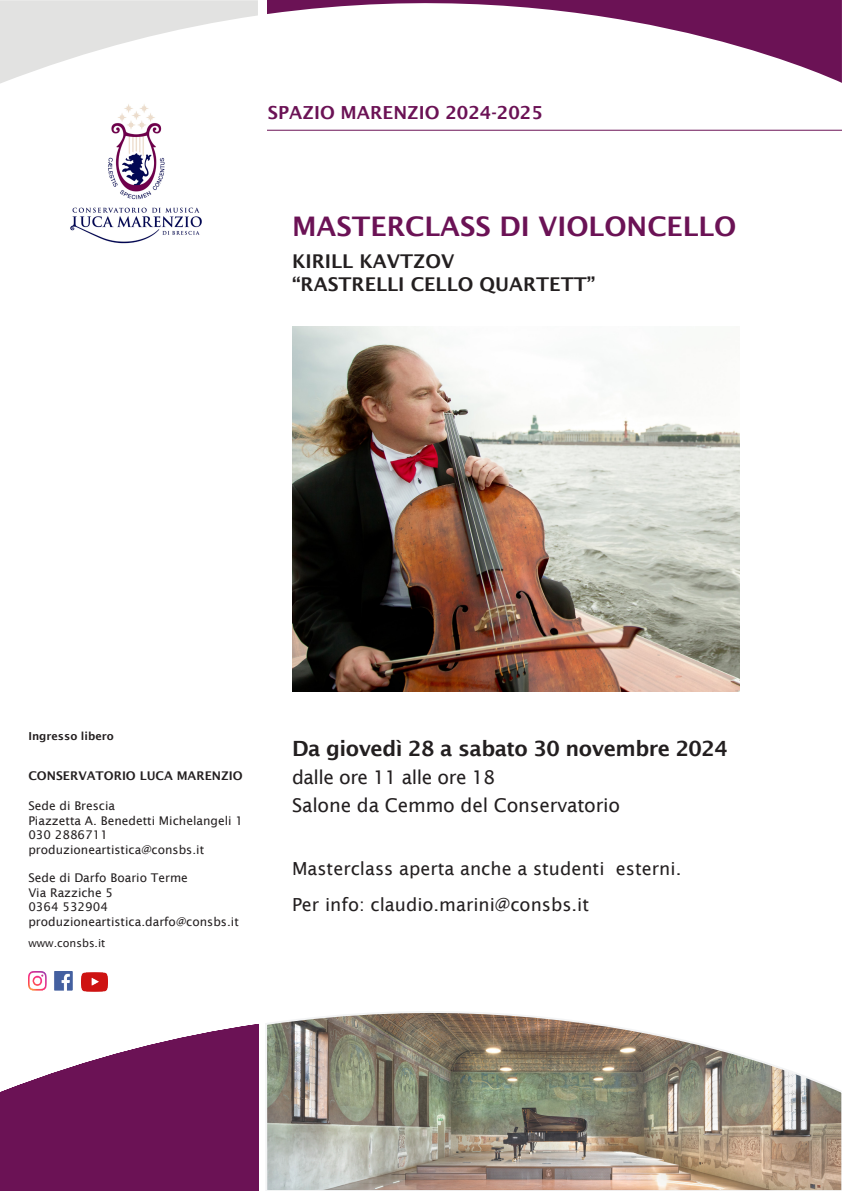
<style>
.page{position:relative;width:842px;height:1191px;background:#fff}
.page>*{position:absolute;margin:0;border:0;box-sizing:border-box;transform-origin:0 0}
.t1{font:600 27px "Lucida Sans";color:#6b1255}
.t2{font:600 21px "Lucida Sans";letter-spacing:-.025em;color:#231f20}
.t3{font:19px "Lucida Sans";letter-spacing:-.01em;color:#231f20}
.t4{font:600 19px "Lucida Sans";color:#231f20}
.t5{font:18px "Lucida Sans";color:#231f20}
.t6{font:600 18px "Lucida Sans";color:#6b1255}
.t7{font:12px/14.4px "Lucida Sans";color:#231f20}
.t8{font:600 12px "Lucida Sans";color:#231f20}
.t9{font:600 11px "Lucida Sans";color:#231f20}
.t10{font:11px "Lucida Sans";color:#231f20}
</style>
<div class="page">
<svg style="left:0;top:1024px;width:259px;height:167px;fill:#6b1255"></svg>
<img style="left:265px;top:1011px;width:577px;height:180px">
<svg style="left:0;top:0;width:258px;height:84px"></svg>
<svg style="left:267px;top:0;width:575px;height:83px"></svg>
<hr style="left:267px;top:130px;width:575px;height:1px;background:#6b1255">
<img style="left:70px;top:104px;width:132px;height:140px">
<img style="left:28px;top:971px;width:44px;height:19px">
<img style="left:81px;top:972px;width:26px;height:19px">
<img style="left:292px;top:327px;width:448px;height:364px">
<h3 class="t6" style="left:268px;top:102px;width:276px">SPAZIO MARENZIO 2024-2025</h3>
<p class="t1" style="left:292px;top:210px;width:446px">MASTERCLASS DI VIOLONCELLO</p>
<p class="t4" style="left:292px;top:250px;width:164px">KIRILL KAVTZOV</p>
<p class="t4" style="left:292px;top:273px;width:305px">“RASTRELLI CELLO QUARTETT”</p>
<p class="t9" style="left:28px;top:730px;width:87px">Ingresso libero</p>
<p class="t8" style="left:28px;top:769px;width:216px">CONSERVATORIO LUCA MARENZIO</p>
<p class="t7" style="left:28px;top:799px;width:216px">Sede di Brescia<br>Piazzetta A. Benedetti Michelangeli 1<br>030 2886711 produzioneartistica@consbs.it</p>
<p class="t7" style="left:28px;top:871px;width:212px">Sede di Darfo Boario Terme<br>Via Razziche 5<br>0364 532904 produzioneartistica.darfo@consbs.it</p>
<p class="t10" style="left:28px;top:937px;width:79px">www.consbs.it</p>
<p class="t2" style="left:292px;top:736px;width:437px">Da giovedì 28 a sabato 30 novembre 2024</p>
<p class="t3" style="left:292px;top:766px;width:205px">dalle ore 11 alle ore 18</p>
<p class="t3" style="left:292px;top:794px;width:330px">Salone da Cemmo del Conservatorio</p>
<p class="t5" style="left:292px;top:858px;width:391px">Masterclass aperta anche a studenti esterni.</p>
<p class="t5" style="left:292px;top:894px;width:299px">Per info: claudio.marini@consbs.it</p>
</div>
